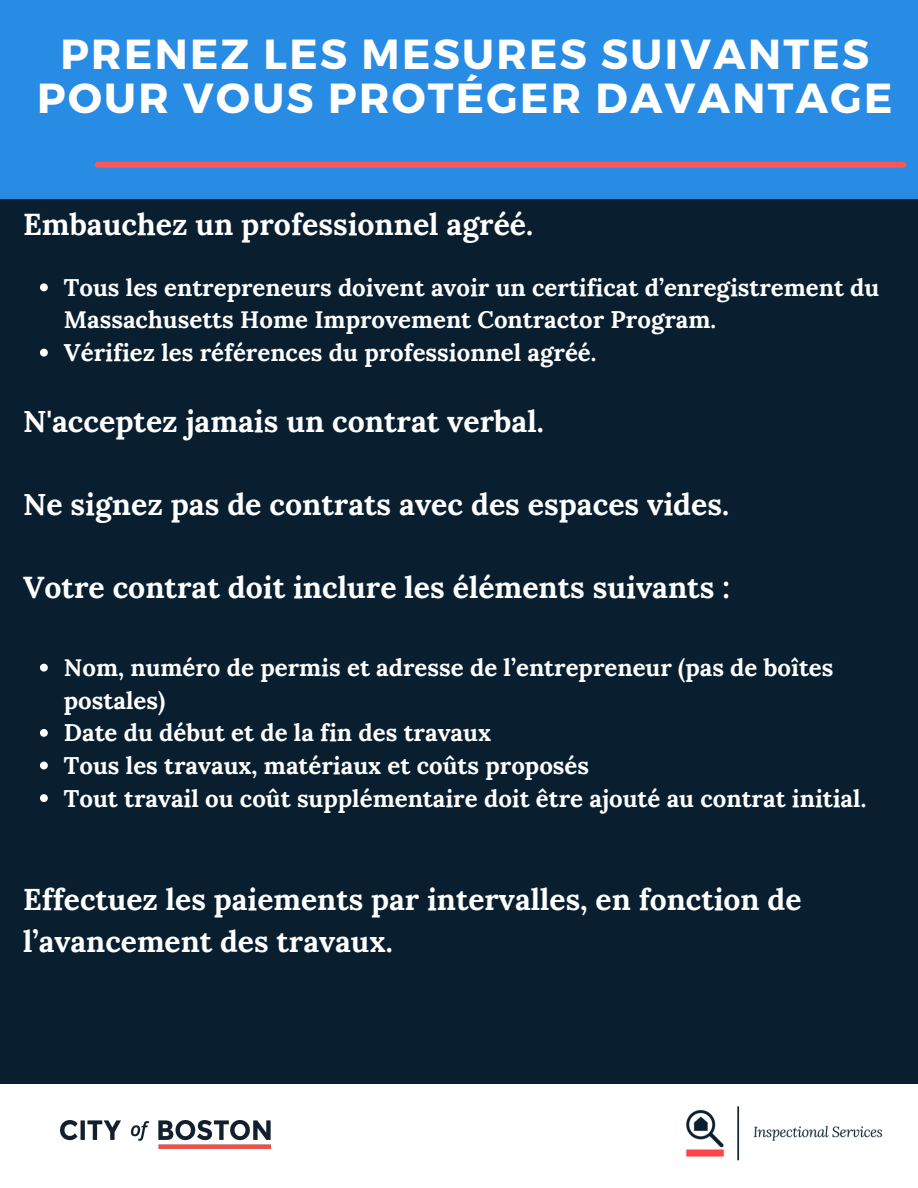
<style>
.page{position:relative;width:918px;height:1188px;background:#fff}
.page>*{position:absolute;margin:0;border:0;box-sizing:border-box;transform-origin:0 0}
.t1{font:700 42px/43.8px "Montserrat";letter-spacing:.055em;color:#fff;text-align:center}
.t2{font:700 30.15px "Lora";color:#fff}
.t3{font:700 30px/41.7px "Lora";color:#fff}
.t4{font:700 24px/32.7px "Lora";color:#fff}
</style>
<div class="page">
<div style="left:0;top:0;width:918px;height:1028px;background:#288be4"></div>
<img style="left:61px;top:1121px;width:209px;height:28px">
<img style="left:686px;top:1106px;width:197px;height:55px">
<div style="left:97px;top:162px;width:807px;height:6px;background:#ff5757"></div>
<div style="left:0;top:199px;width:918px;height:884px;background:#091f2f"></div>
<svg style="left:40px;top:283px;width:8px;height:8px"></svg>
<svg style="left:40px;top:349px;width:8px;height:8px"></svg>
<svg style="left:40px;top:664px;width:8px;height:8px"></svg>
<svg style="left:40px;top:729px;width:8px;height:8px"></svg>
<svg style="left:40px;top:762px;width:8px;height:7px"></svg>
<svg style="left:40px;top:794px;width:8px;height:8px"></svg>
<p class="t1" style="left:37px;top:30px;width:857px">PRENEZ LES MESURES SUIVANTES<br>POUR VOUS PROTÉGER DAVANTAGE</p>
<p class="t2" style="left:23px;top:205px;width:512px">Embauchez un professionnel agréé.</p>
<h2 class="t4" style="left:64px;top:271px;width:817px">Tous les entrepreneurs doivent avoir un certificat d’enregistrement du<br>Massachusetts Home Improvement Contractor Program.</h2>
<h2 class="t4" style="left:64px;top:336px;width:534px">Vérifiez les références du professionnel agréé.</h2>
<h2 class="t2" style="left:23px;top:402px;width:522px">N'acceptez jamais un contrat verbal.</h2>
<p class="t2" style="left:23px;top:485px;width:708px">Ne signez pas de contrats avec des espaces vides.</p>
<p class="t2" style="left:23px;top:568px;width:708px">Votre contrat doit inclure les éléments suivants :</p>
<p class="t4" style="left:64px;top:651px;width:771px">Nom, numéro de permis et adresse de l’entrepreneur (pas de boîtes postales)</p>
<p class="t4" style="left:64px;top:716px;width:429px">Date du début et de la fin des travaux</p>
<h2 class="t4" style="left:64px;top:749px;width:527px">Tous les travaux, matériaux et coûts proposés</h2>
<p class="t4" style="left:64px;top:781px;width:804px">Tout travail ou coût supplémentaire doit être ajouté au contrat initial.</p>
<p class="t3" style="left:23px;top:878px;width:780px">Effectuez les paiements par intervalles, en fonction de l’avancement des travaux.</p>
</div>
